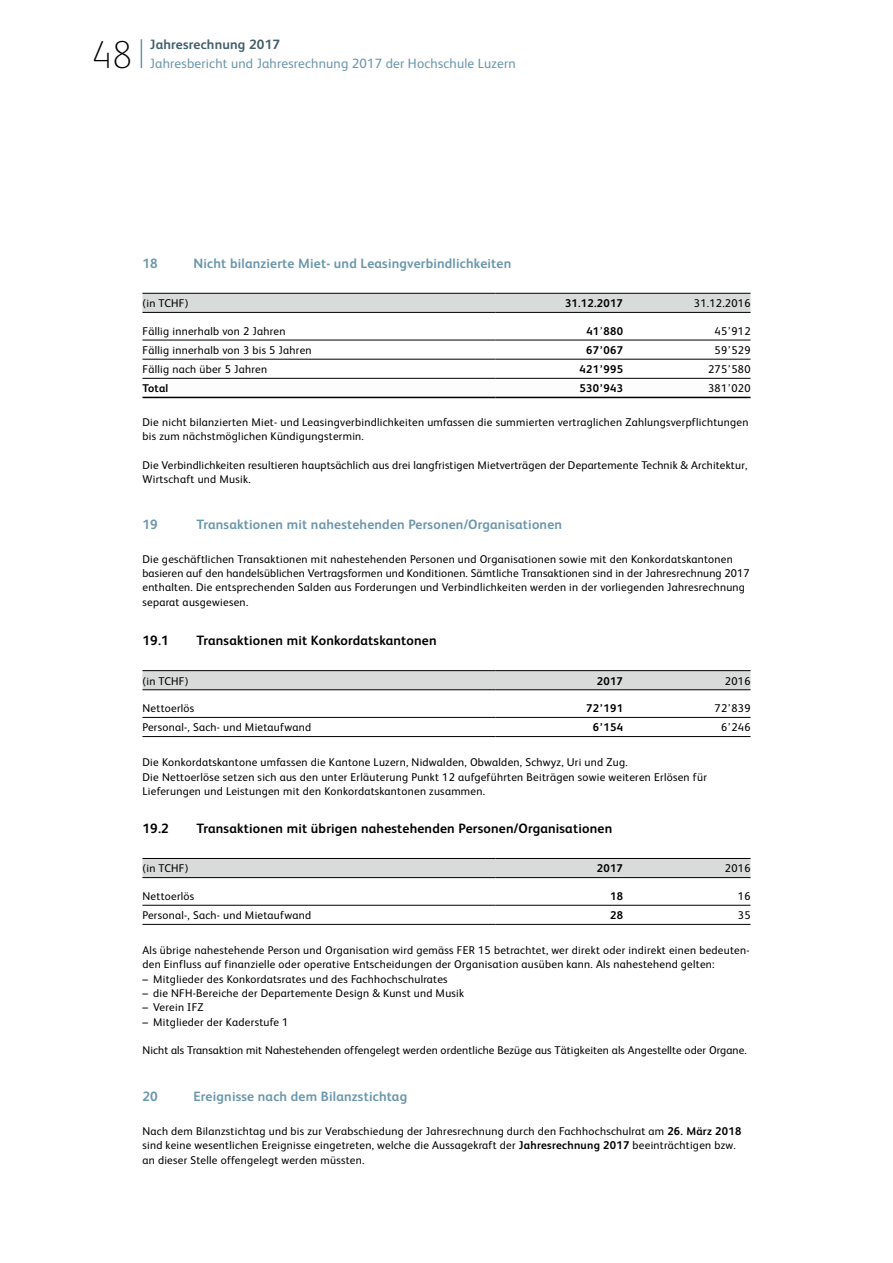
<style>
.page{position:relative;width:893px;height:1263px;background:#fff}
.page>*{position:absolute;margin:0;border:0;box-sizing:border-box;transform-origin:0 0}
.t1{font:100 39px "FS Albert";color:#000}
.t2{font:700 13.5px "FS Albert";letter-spacing:.015em;color:#6a96ac}
.t3{font:700 13.5px "FS Albert";letter-spacing:.015em;color:#000}
.t4{font:13.5px "FS Albert";letter-spacing:.015em;color:#6a96ac}
.t5{font:700 13.5px "FS Albert";letter-spacing:.015em;color:#405e6b}
.t6{font:11.25px/14.4px "FS Albert";letter-spacing:.025em;color:#000}
.t7{font:700 11.25px "FS Albert";letter-spacing:.025em;color:#000}
.s1{font-weight:400}
.s2{font-weight:700}
</style>
<div class="page">
<svg style="left:141px;top:39px;width:1px;height:29px"></svg>
<div style="left:142px;top:294px;width:608px;height:18px;background:#d9dada"></div>
<svg style="left:142px;top:396px;width:608px;height:1px"></svg>
<hr style="left:142px;top:293px;width:353px;height:1px;background:#000">
<hr style="left:495px;top:293px;width:128px;height:1px;background:#000">
<hr style="left:623px;top:293px;width:127px;height:1px;background:#000">
<hr style="left:142px;top:340px;width:353px;height:1px;background:#000">
<hr style="left:495px;top:340px;width:128px;height:1px;background:#000">
<hr style="left:623px;top:340px;width:127px;height:1px;background:#000">
<hr style="left:142px;top:359px;width:353px;height:1px;background:#000">
<hr style="left:495px;top:359px;width:128px;height:1px;background:#000">
<hr style="left:623px;top:359px;width:127px;height:1px;background:#000">
<hr style="left:142px;top:397px;width:353px;height:1px;background:#000">
<hr style="left:495px;top:397px;width:128px;height:1px;background:#000">
<hr style="left:623px;top:397px;width:127px;height:1px;background:#000">
<hr style="left:142px;top:378px;width:353px;height:1px;background:#000">
<hr style="left:495px;top:378px;width:128px;height:1px;background:#000">
<hr style="left:623px;top:378px;width:127px;height:1px;background:#000">
<hr style="left:142px;top:312px;width:353px;height:1px;background:#000">
<hr style="left:495px;top:312px;width:128px;height:1px;background:#000">
<hr style="left:623px;top:312px;width:127px;height:1px;background:#000">
<div style="left:142px;top:671px;width:608px;height:18px;background:#d9dada"></div>
<hr style="left:142px;top:670px;width:353px;height:1px;background:#000">
<hr style="left:495px;top:670px;width:128px;height:1px;background:#000">
<hr style="left:623px;top:670px;width:127px;height:1px;background:#000">
<hr style="left:142px;top:689px;width:353px;height:1px;background:#000">
<hr style="left:495px;top:689px;width:128px;height:1px;background:#000">
<hr style="left:623px;top:689px;width:127px;height:1px;background:#000">
<hr style="left:142px;top:717px;width:353px;height:1px;background:#000">
<hr style="left:495px;top:717px;width:128px;height:1px;background:#000">
<hr style="left:623px;top:717px;width:127px;height:1px;background:#000">
<hr style="left:142px;top:736px;width:353px;height:1px;background:#000">
<hr style="left:495px;top:736px;width:128px;height:1px;background:#000">
<hr style="left:623px;top:736px;width:127px;height:1px;background:#000">
<div style="left:142px;top:859px;width:608px;height:18px;background:#d9dada"></div>
<hr style="left:142px;top:858px;width:353px;height:1px;background:#000">
<hr style="left:495px;top:858px;width:128px;height:1px;background:#000">
<hr style="left:623px;top:858px;width:127px;height:1px;background:#000">
<hr style="left:142px;top:877px;width:353px;height:1px;background:#000">
<hr style="left:495px;top:877px;width:128px;height:1px;background:#000">
<hr style="left:623px;top:877px;width:127px;height:1px;background:#000">
<hr style="left:142px;top:905px;width:353px;height:1px;background:#000">
<hr style="left:495px;top:905px;width:128px;height:1px;background:#000">
<hr style="left:623px;top:905px;width:127px;height:1px;background:#000">
<hr style="left:142px;top:924px;width:353px;height:1px;background:#000">
<hr style="left:495px;top:924px;width:128px;height:1px;background:#000">
<hr style="left:623px;top:924px;width:127px;height:1px;background:#000">
<h1 class="t1" style="left:91px;top:29px;width:43px">48</h1>
<p class="t5" style="left:150px;top:35px;width:132px">Jahresrechnung 2017</p>
<p class="t4" style="left:150px;top:54px;width:367px">Jahresbericht und Jahresrechnung 2017 der Hochschule Luzern</p>
<p class="t2" style="left:142px;top:254px;width:17px">18</p>
<p class="t2" style="left:193px;top:254px;width:319px">Nicht bilanzierte Miet- und Leasingverbindlichkeiten</p>
<p class="t6" style="left:142px;top:296px;width:48px">(in TCHF)</p>
<p class="t7" style="left:565px;top:296px;width:59px">31.12.2017</p>
<p class="t6" style="left:694px;top:296px;width:58px">31.12.2016</p>
<p class="t6" style="left:142px;top:323px;width:144px">Fällig innerhalb von 2 Jahren</p>
<p class="t7" style="left:586px;top:323px;width:38px">41<span class="s1">’</span>880</p>
<p class="t6" style="left:714px;top:323px;width:37px">45’912</p>
<p class="t6" style="left:142px;top:342px;width:171px">Fällig innerhalb von 3 bis 5 Jahren</p>
<p class="t7" style="left:586px;top:342px;width:38px">67’067</p>
<p class="t6" style="left:715px;top:342px;width:37px">59’529</p>
<p class="t6" style="left:142px;top:361px;width:126px">Fällig nach über 5 Jahren</p>
<p class="t7" style="left:580px;top:361px;width:45px">421’995</p>
<p class="t6" style="left:708px;top:361px;width:44px">275’580</p>
<p class="t7" style="left:142px;top:381px;width:27px">Total</p>
<p class="t7" style="left:580px;top:381px;width:45px">530’943</p>
<p class="t6" style="left:708px;top:380px;width:44px">381’020</p>
<p class="t6" style="left:142px;top:414px;width:607px">Die nicht bilanzierten Miet- und Leasingverbindlichkeiten umfassen die summierten vertraglichen Zahlungsverpflichtungen bis zum nächstmöglichen Kündigungstermin.</p>
<p class="t6" style="left:142px;top:457px;width:606px">Die Verbindlichkeiten resultieren hauptsächlich aus drei langfristigen Mietverträgen der Departemente Technik &amp; Architektur,<br>Wirtschaft und Musik.</p>
<p class="t2" style="left:142px;top:515px;width:17px">19</p>
<p class="t2" style="left:196px;top:515px;width:367px">Transaktionen mit nahestehenden Personen/Organisationen</p>
<p class="t6" style="left:142px;top:551px;width:609px">Die geschäftlichen Transaktionen mit nahestehenden Personen und Organisationen sowie mit den Konkordatskantonen basieren auf den handelsüblichen Vertragsformen und Konditionen. Sämtliche Transaktionen sind in der Jahresrechnung 2017 enthalten. Die entsprechenden Salden aus Forderungen und Verbindlichkeiten werden in der vorliegenden Jahresrechnung separat ausgewiesen.</p>
<p class="t3" style="left:142px;top:631px;width:28px">19.1</p>
<p class="t3" style="left:196px;top:631px;width:242px">Transaktionen mit Konkordatskantonen</p>
<p class="t6" style="left:142px;top:673px;width:48px">(in TCHF)</p>
<p class="t7" style="left:597px;top:673px;width:28px">2017</p>
<p class="t6" style="left:725px;top:673px;width:27px">2016</p>
<p class="t6" style="left:142px;top:700px;width:53px">Nettoerlös</p>
<p class="t7" style="left:586px;top:700px;width:38px">72’191</p>
<p class="t6" style="left:714px;top:700px;width:37px">72’839</p>
<p class="t6" style="left:142px;top:720px;width:170px">Personal-, Sach- und Mietaufwand</p>
<p class="t7" style="left:593px;top:720px;width:32px">6’154</p>
<p class="t6" style="left:721px;top:720px;width:31px">6’246</p>
<p class="t6" style="left:142px;top:754px;width:566px">Die Konkordatskantone umfassen die Kantone Luzern, Nidwalden, Obwalden, Schwyz, Uri und Zug.<br>Die Nettoerlöse setzen sich aus den unter Erläuterung Punkt 12 aufgeführten Beiträgen sowie weiteren Erlösen für<br>Lieferungen und Leistungen mit den Konkordatskantonen zusammen.</p>
<p class="t3" style="left:142px;top:819px;width:28px">19.2</p>
<p class="t3" style="left:196px;top:819px;width:417px">Transaktionen mit übrigen nahestehenden Personen/Organisationen</p>
<p class="t6" style="left:142px;top:861px;width:48px">(in TCHF)</p>
<p class="t7" style="left:597px;top:861px;width:28px">2017</p>
<p class="t6" style="left:725px;top:861px;width:27px">2016</p>
<p class="t6" style="left:142px;top:888px;width:53px">Nettoerlös</p>
<p class="t7" style="left:610px;top:888px;width:14px">18</p>
<p class="t6" style="left:738px;top:888px;width:14px">16</p>
<p class="t6" style="left:142px;top:907px;width:170px">Personal-, Sach- und Mietaufwand</p>
<p class="t7" style="left:610px;top:908px;width:14px">28</p>
<p class="t6" style="left:738px;top:907px;width:14px">35</p>
<p class="t6" style="left:142px;top:942px;width:609px">Als übrige nahestehende Person und Organisation wird gemäss FER 15 betrachtet, wer direkt oder indirekt einen bedeuten&shy;den Einfluss auf finanzielle oder operative Entscheidungen der Organisation ausüben kann. Als nahestehend gelten:</p>
<p class="t6" style="left:142px;top:971px;width:307px">– Mitglieder des Konkordatsrates und des Fachhochschulrates</p>
<p class="t6" style="left:142px;top:985px;width:323px">– die NFH-Bereiche der Departemente Design &amp; Kunst und Musik</p>
<p class="t6" style="left:142px;top:1000px;width:63px">– Verein IFZ</p>
<p class="t6" style="left:142px;top:1014px;width:147px">– Mitglieder der Kaderstufe 1</p>
<p class="t6" style="left:142px;top:1043px;width:606px">Nicht als Transaktion mit Nahestehenden offengelegt werden ordentliche Bezüge aus Tätigkeiten als Angestellte oder Organe.</p>
<p class="t2" style="left:142px;top:1087px;width:17px">20</p>
<p class="t2" style="left:193px;top:1087px;width:215px">Ereignisse nach dem Bilanzstichtag</p>
<p class="t6" style="left:142px;top:1123px;width:600px">Nach dem Bilanzstichtag und bis zur Verabschiedung der Jahresrechnung durch den Fachhochschulrat am <span class="s2">26. März 2018 </span>sind keine wesentlichen Ereignisse eingetreten, welche die Aussagekraft der <span class="s2">Jahresrechnung 2017</span> beeinträchtigen bzw. an dieser Stelle offengelegt werden müssten.</p>
</div>
